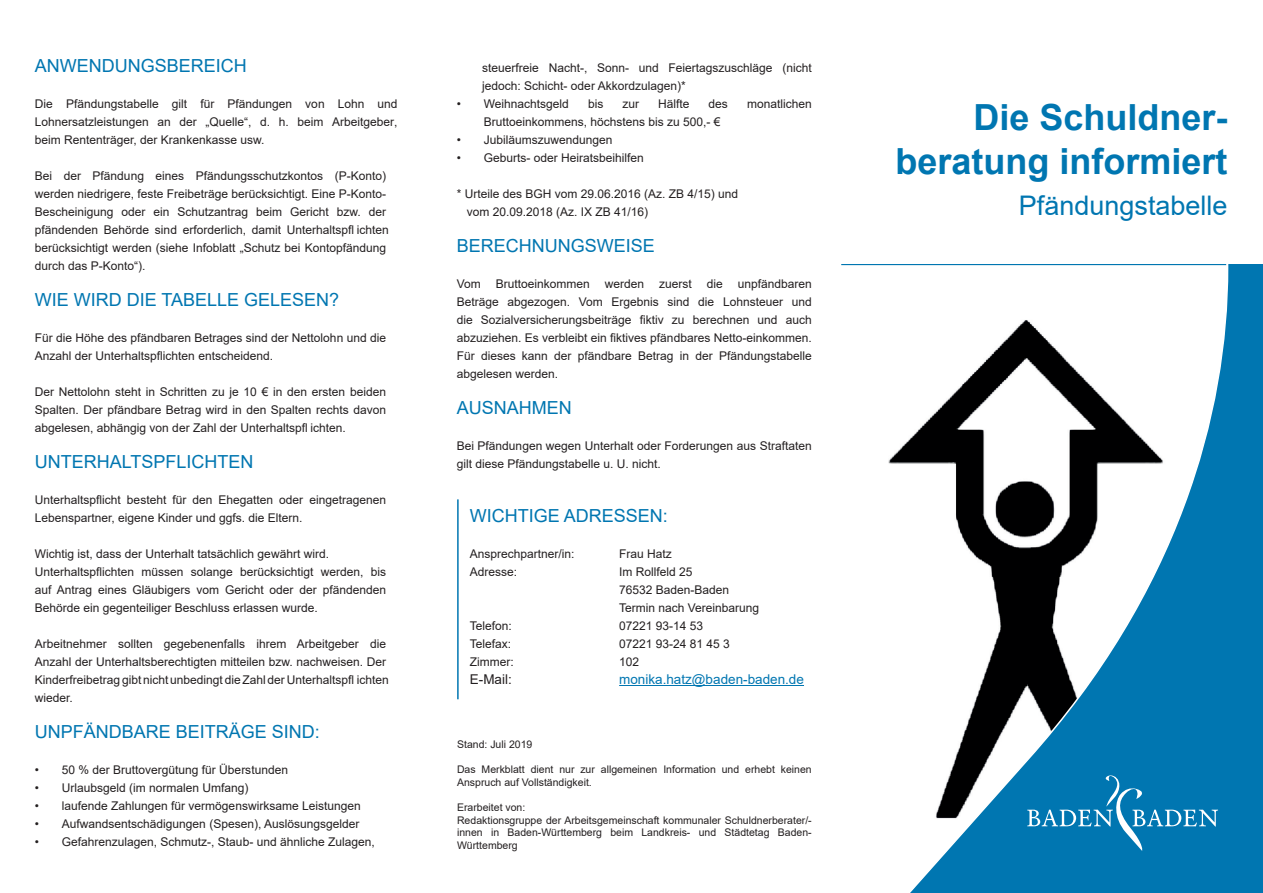
<style>
.page{position:relative;width:1263px;height:893px;background:#fff}
.page>*{position:absolute;margin:0;border:0;box-sizing:border-box;transform-origin:0 0}
.t1{font:700 36px/43.2px "Arial";color:#0076b1;text-align:right}
.t2{font:27px "Arial";color:#0076b1}
.t3{font:18px "Arial";color:#0076b1}
.t4{font:13.5px "Arial";color:#0076b1}
.t5{font:13.5px "Arial";color:#231f20}
.t6{font:12px/18px "Arial";color:#231f20}
.t7{font:10.5px/12.6px "Arial";color:#231f20}
</style>
<div class="page">
<div style="left:825px;top:0;width:438px;height:893px;background:#0076b1"></div>
<svg style="left:841px;top:264px;width:388px;height:629px"></svg>
<div style="left:825px;top:0;width:438px;height:264px;background:#fff"></div>
<div style="left:420px;top:1px;width:421px;height:892px;background:#fff"></div>
<hr style="left:457px;top:499px;width:2px;height:200px;background:#0076b1">
<hr style="left:619px;top:685px;width:185px;height:1px;background:#0076b1">
<h3 class="t3" style="left:35px;top:53px;width:214px">ANWENDUNGSBEREICH</h3>
<p class="t6" style="left:35px;top:95px;width:364px;text-align:justify">Die Pfändungstabelle gilt für Pfändungen von Lohn und Lohnersatzleistungen an der „Quelle“, d. h. beim Arbeitgeber, beim Rententräger, der Krankenkasse usw.</p>
<p class="t6" style="left:35px;top:167px;width:355px">Bei der Pfändung eines Pfändungsschutzkontos (P-Konto) werden niedrigere, feste Freibeträge berücksichtigt. Eine P-Konto-Bescheinigung oder ein Schutzantrag beim Gericht bzw. der pfändenden Behörde sind erforderlich, damit Unterhaltspfl ichten berücksichtigt werden (siehe Infoblatt „Schutz bei Kontopfändung durch das P-Konto“).</p>
<h3 class="t3" style="left:35px;top:287px;width:306px">WIE WIRD DIE TABELLE GELESEN?</h3>
<p class="t6" style="left:35px;top:329px;width:353px">Für die Höhe des pfändbaren Betrages sind der Nettolohn und die<br>Anzahl der Unterhaltspfl ichten entscheidend.</p>
<p class="t6" style="left:35px;top:383px;width:353px;text-align:justify">Der Nettolohn steht in Schritten zu je 10 € in den ersten beiden Spalten. Der pfändbare Betrag wird in den Spalten rechts davon abgelesen, abhängig von der Zahl der Unterhaltspfl ichten.</p>
<h3 class="t3" style="left:35px;top:449px;width:220px">UNTERHALTSPFLICHTEN</h3>
<p class="t6" style="left:35px;top:491px;width:353px">Unterhaltspfl icht besteht für den Ehegatten oder eingetragenen<br>Lebenspartner, eigene Kinder und ggfs. die Eltern.</p>
<p class="t6" style="left:35px;top:545px;width:353px">Wichtig ist, dass der Unterhalt tatsächlich gewährt wird.<br>Unterhaltspfl ichten müssen solange berücksichtigt werden, bis auf Antrag eines Gläubigers vom Gericht oder der pfändenden Behörde ein gegenteiliger Beschluss erlassen wurde.</p>
<p class="t6" style="left:35px;top:635px;width:355px">Arbeitnehmer sollten gegebenenfalls ihrem Arbeitgeber die Anzahl der Unterhaltsberechtigten mitteilen bzw. nachweisen. Der Kinderfreibetrag gibt nicht unbedingt die Zahl der Unterhaltspfl ichten wieder.</p>
<h3 class="t3" style="left:35px;top:719px;width:287px">UNPFÄNDBARE BEITRÄGE SIND:</h3>
<p class="t6" style="left:35px;top:761px;width:255px">• 50 % der Bruttovergütung für Überstunden</p>
<p class="t6" style="left:35px;top:779px;width:215px">• Urlaubsgeld (im normalen Umfang)</p>
<p class="t6" style="left:35px;top:797px;width:327px">• laufende Zahlungen für vermögenswirksame Leistungen</p>
<p class="t6" style="left:35px;top:815px;width:326px">• Aufwandsentschädigungen (Spesen), Auslösungsgelder</p>
<p class="t6" style="left:35px;top:833px;width:341px">• Gefahrenzulagen, Schmutz-, Staub- und ähnliche Zulagen,</p>
<p class="t6" style="left:482px;top:59px;width:331px">steuerfreie Nacht-, Sonn- und Feiertagszuschläge (nicht jedoch: Schicht- oder Akkordzulagen)*</p>
<p class="t6" style="left:457px;top:95px;width:114px">• Weihnachtsgeld</p>
<p class="t6" style="left:588px;top:95px;width:17px">bis</p>
<p class="t6" style="left:622px;top:95px;width:18px">zur</p>
<p class="t6" style="left:658px;top:95px;width:33px">Hälfte</p>
<p class="t6" style="left:709px;top:95px;width:21px">des</p>
<p class="t6" style="left:747px;top:95px;width:66px">monatlichen</p>
<p class="t6" style="left:484px;top:113px;width:238px">Bruttoeinkommens, höchstens bis zu 500,- €</p>
<p class="t6" style="left:457px;top:131px;width:157px">• Jubiläumszuwendungen</p>
<p class="t6" style="left:457px;top:149px;width:189px">• Geburts- oder Heiratsbeihilfen</p>
<p class="t6" style="left:467px;top:185px;width:273px;text-indent:-10px">* Urteile des BGH vom 29.06.2016 (Az. ZB 4/15) und vom 20.09.2018 (Az. IX ZB 41/16)</p>
<h3 class="t3" style="left:457px;top:233px;width:200px">BERECHNUNGSWEISE</h3>
<p class="t6" style="left:457px;top:275px;width:356px;text-align:justify">Vom Bruttoeinkommen werden zuerst die unpfändbaren Beträge abgezogen. Vom Ergebnis sind die Lohnsteuer und die Sozialversicherungsbeiträge fiktiv zu berechnen und auch abzuziehen. Es verbleibt ein fiktives pfändbares Netto-einkommen.<br>Für dieses kann der pfändbare Betrag in der Pfändungstabelle abgelesen werden.</p>
<h3 class="t3" style="left:457px;top:395px;width:117px">AUSNAHMEN</h3>
<p class="t6" style="left:457px;top:437px;width:356px">Bei Pfändungen wegen Unterhalt oder Forderungen aus Straftaten gilt diese Pfändungstabelle u. U. nicht.</p>
<h3 class="t3" style="left:470px;top:503px;width:200px">WICHTIGE ADRESSEN:</h3>
<p class="t6" style="left:470px;top:545px;width:106px">Ansprechpartner/in:</p>
<p class="t6" style="left:619px;top:545px;width:54px">Frau Hatz</p>
<p class="t6" style="left:470px;top:563px;width:49px">Adresse:</p>
<p class="t6" style="left:619px;top:563px;width:142px">Im Rollfeld 25<br>76532 Baden-Baden<br>Termin nach Vereinbarung</p>
<p class="t6" style="left:470px;top:617px;width:44px">Telefon:</p>
<p class="t6" style="left:619px;top:617px;width:86px">07221 93-14 53</p>
<p class="t6" style="left:470px;top:635px;width:43px">Telefax:</p>
<p class="t6" style="left:619px;top:635px;width:112px">07221 93-24 81 45 3</p>
<p class="t6" style="left:470px;top:653px;width:45px">Zimmer:</p>
<p class="t6" style="left:619px;top:653px;width:22px">102</p>
<p class="t5" style="left:470px;top:670px;width:43px">E-Mail:</p>
<p class="t4" style="left:619px;top:670px;width:186px">monika.hatz@baden-baden.de</p>
<p class="t7" style="left:457px;top:738px;width:77px">Stand: Juli 2019</p>
<p class="t7" style="left:457px;top:763px;width:356px">Das Merkblatt dient nur zur allgemeinen Information und erhebt keinen<br>Anspruch auf Vollständigkeit.</p>
<p class="t7" style="left:457px;top:801px;width:356px">Erarbeitet von:<br>Redaktionsgruppe der Arbeitsgemeinschaft kommunaler Schuldnerberater/- innen in Baden-Württemberg beim Landkreis- und Städtetag Baden-Württemberg</p>
<h1 class="t1" style="left:895px;top:97px;width:334px">Die Schuldner&shy;beratung informiert</h1>
<h2 class="t2" style="left:1019px;top:186px;width:210px">Pfändungstabelle</h2>
</div>
